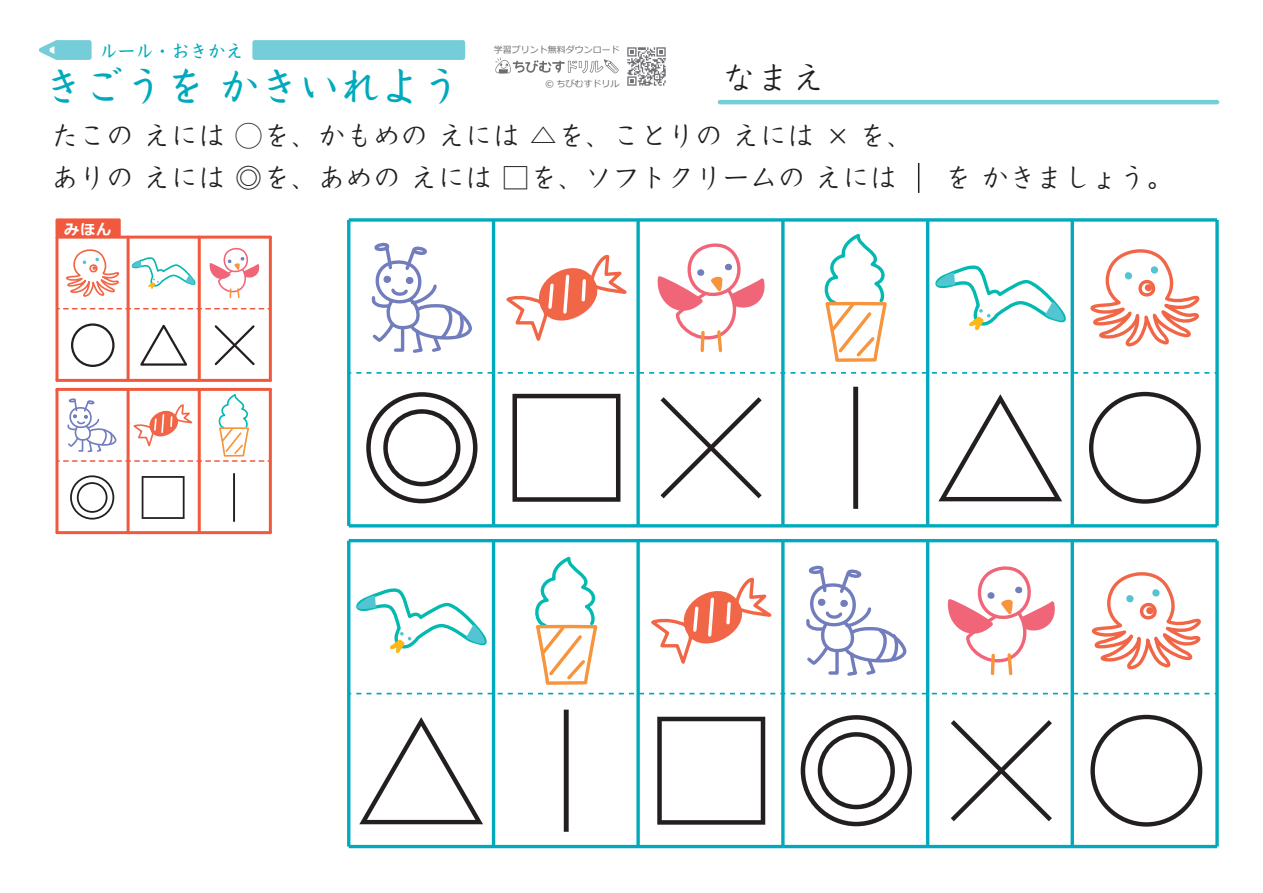
<style>
.page{position:relative;width:1263px;height:893px;background:#fff}
.page>*{position:absolute;margin:0;border:0;box-sizing:border-box;transform-origin:0 0}
.t1{font:500 40.5px "G Kyoka ICA Pro";color:#00aabc}
.t2{font:32.4px "G Kyoka ICA Pro";color:#231f20}
.t3{font:27px/42px "G Kyoka ICA Pro";letter-spacing:.02em;color:#231f20}
.t4{font:500 18px "G Kyoka ICA Pro";color:#00aabc}
.t5{font:700 15px "Meiryo";color:#fff}
.t6{font:9px "Meiryo";color:#6c6d70}
</style>
<div class="page">
<img style="left:627px;top:47px;width:39px;height:39px">
<svg style="left:495px;top:58px;width:124px;height:16px"></svg>
<hr style="left:347px;top:541px;width:3px;height:305px;background:#00aabc">
<svg style="left:781px;top:542px;width:4px;height:303px"></svg>
<hr style="left:349px;top:539px;width:434px;height:3px;background:#00aabc">
<hr style="left:349px;top:845px;width:434px;height:3px;background:#00aabc">
<svg style="left:636px;top:542px;width:4px;height:303px"></svg>
<hr style="left:492px;top:541px;width:3px;height:305px;background:#00aabc">
<svg style="left:1215px;top:541px;width:4px;height:305px"></svg>
<hr style="left:783px;top:539px;width:434px;height:3px;background:#00aabc">
<svg style="left:350px;top:693px;width:867px;height:1px"></svg>
<hr style="left:783px;top:845px;width:434px;height:3px;background:#00aabc">
<svg style="left:1070px;top:542px;width:4px;height:303px"></svg>
<hr style="left:926px;top:541px;width:3px;height:305px;background:#00aabc">
<hr style="left:347px;top:220px;width:3px;height:306px;background:#00aabc">
<svg style="left:781px;top:222px;width:4px;height:302px"></svg>
<svg style="left:349px;top:218px;width:434px;height:4px;background:#27b7c6"></svg>
<hr style="left:349px;top:524px;width:434px;height:3px;background:#00aabc">
<svg style="left:636px;top:220px;width:4px;height:305px"></svg>
<hr style="left:492px;top:220px;width:3px;height:306px;background:#00aabc">
<svg style="left:1215px;top:220px;width:4px;height:306px"></svg>
<svg style="left:783px;top:218px;width:434px;height:4px;background:#27b7c6"></svg>
<svg style="left:350px;top:372px;width:867px;height:2px"></svg>
<hr style="left:783px;top:524px;width:434px;height:3px;background:#00aabc">
<svg style="left:1070px;top:220px;width:4px;height:305px"></svg>
<hr style="left:926px;top:220px;width:3px;height:306px;background:#00aabc">
<div style="left:55px;top:40px;width:37px;height:20px;background:#74cdd9;border:4px solid #74cdd9"></div>
<div style="left:252px;top:40px;width:213px;height:20px;background:#74cdd9;border:4px solid #74cdd9"></div>
<hr style="left:720px;top:100px;width:497px;height:4px;background:#74cdd9">
<svg style="left:39px;top:40px;width:24px;height:20px"></svg>
<hr style="left:918px;top:163px;width:1px;height:30px;background:#231f20">
<svg style="left:938px;top:394px;width:124px;height:107px"></svg>
<svg style="left:935px;top:265px;width:131px;height:66px"></svg>
<svg style="left:1089px;top:392px;width:112px;height:112px"></svg>
<svg style="left:1090px;top:249px;width:110px;height:98px"></svg>
<svg style="left:366px;top:392px;width:111px;height:111px"></svg>
<svg style="left:371px;top:242px;width:101px;height:111px"></svg>
<svg style="left:512px;top:394px;width:108px;height:108px"></svg>
<svg style="left:506px;top:254px;width:121px;height:87px"></svg>
<div style="left:853px;top:387px;width:5px;height:122px;background:#231f20"></div>
<svg style="left:824px;top:233px;width:63px;height:129px"></svg>
<svg style="left:660px;top:397px;width:102px;height:101px"></svg>
<svg style="left:657px;top:243px;width:108px;height:110px"></svg>
<svg style="left:359px;top:717px;width:124px;height:107px"></svg>
<svg style="left:356px;top:588px;width:131px;height:66px"></svg>
<svg style="left:1090px;top:715px;width:112px;height:112px"></svg>
<svg style="left:1091px;top:572px;width:110px;height:98px"></svg>
<svg style="left:801px;top:715px;width:111px;height:111px"></svg>
<svg style="left:806px;top:565px;width:101px;height:111px"></svg>
<svg style="left:657px;top:717px;width:108px;height:108px"></svg>
<svg style="left:651px;top:577px;width:121px;height:87px"></svg>
<div style="left:564px;top:710px;width:5px;height:122px;background:#231f20"></div>
<svg style="left:535px;top:556px;width:63px;height:129px"></svg>
<svg style="left:951px;top:720px;width:101px;height:101px"></svg>
<svg style="left:947px;top:566px;width:108px;height:110px"></svg>
<div style="left:71px;top:323px;width:44px;height:44px;border:2px solid #231f20;border-radius:50%"></div>
<svg style="left:140px;top:324px;width:48px;height:42px"></svg>
<svg style="left:214px;top:325px;width:41px;height:41px"></svg>
<svg style="left:142px;top:476px;width:43px;height:43px"></svg>
<svg style="left:70px;top:475px;width:44px;height:45px"></svg>
<hr style="left:233px;top:473px;width:2px;height:49px;background:#231f20">
<div style="left:55px;top:218px;width:66px;height:19px;background:#f0593e;border:3px solid #f0593e"></div>
<hr style="left:57px;top:236px;width:213px;height:3px;background:#f0593e">
<hr style="left:57px;top:388px;width:213px;height:3px;background:#f0593e">
<svg style="left:58px;top:308px;width:211px;height:1px"></svg>
<hr style="left:57px;top:379px;width:213px;height:3px;background:#f0593e">
<hr style="left:55px;top:237px;width:3px;height:143px;background:#f0593e">
<hr style="left:198px;top:237px;width:3px;height:143px;background:#f0593e">
<hr style="left:127px;top:237px;width:3px;height:143px;background:#f0593e">
<hr style="left:269px;top:237px;width:3px;height:143px;background:#f0593e">
<hr style="left:57px;top:531px;width:213px;height:3px;background:#f0593e">
<hr style="left:55px;top:389px;width:3px;height:144px;background:#f0593e">
<hr style="left:198px;top:389px;width:3px;height:144px;background:#f0593e">
<hr style="left:127px;top:389px;width:3px;height:144px;background:#f0593e">
<hr style="left:269px;top:389px;width:3px;height:144px;background:#f0593e">
<svg style="left:131px;top:257px;width:65px;height:32px"></svg>
<svg style="left:66px;top:249px;width:54px;height:48px"></svg>
<svg style="left:58px;top:392px;width:211px;height:70px"></svg>
<svg style="left:209px;top:247px;width:51px;height:52px"></svg>
<p class="t4" style="left:99px;top:37px;width:145px">ルール・おきかえ</p>
<p class="t6" style="left:494px;top:44px;width:127px">学習プリント無料ダウンロード</p>
<p class="t2" style="left:722px;top:53px;width:104px">なまえ</p>
<p class="t3" style="left:51px;top:111px;width:1124px">たこの えには ◯を、かもめの えには △を、ことりの えには × を、<br>ありの えには ◎を、あめの えには □を、ソフトクリームの えには 　 を かきましょう。</p>
<p class="t5" style="left:64px;top:218px;width:49px">みほん</p>
<h1 class="t1" style="left:43px;top:55px;width:420px">きごうを かきいれよう</h1>
<p class="t6" style="left:545px;top:77px;width:76px">© ちびむすドリル</p>
</div>
